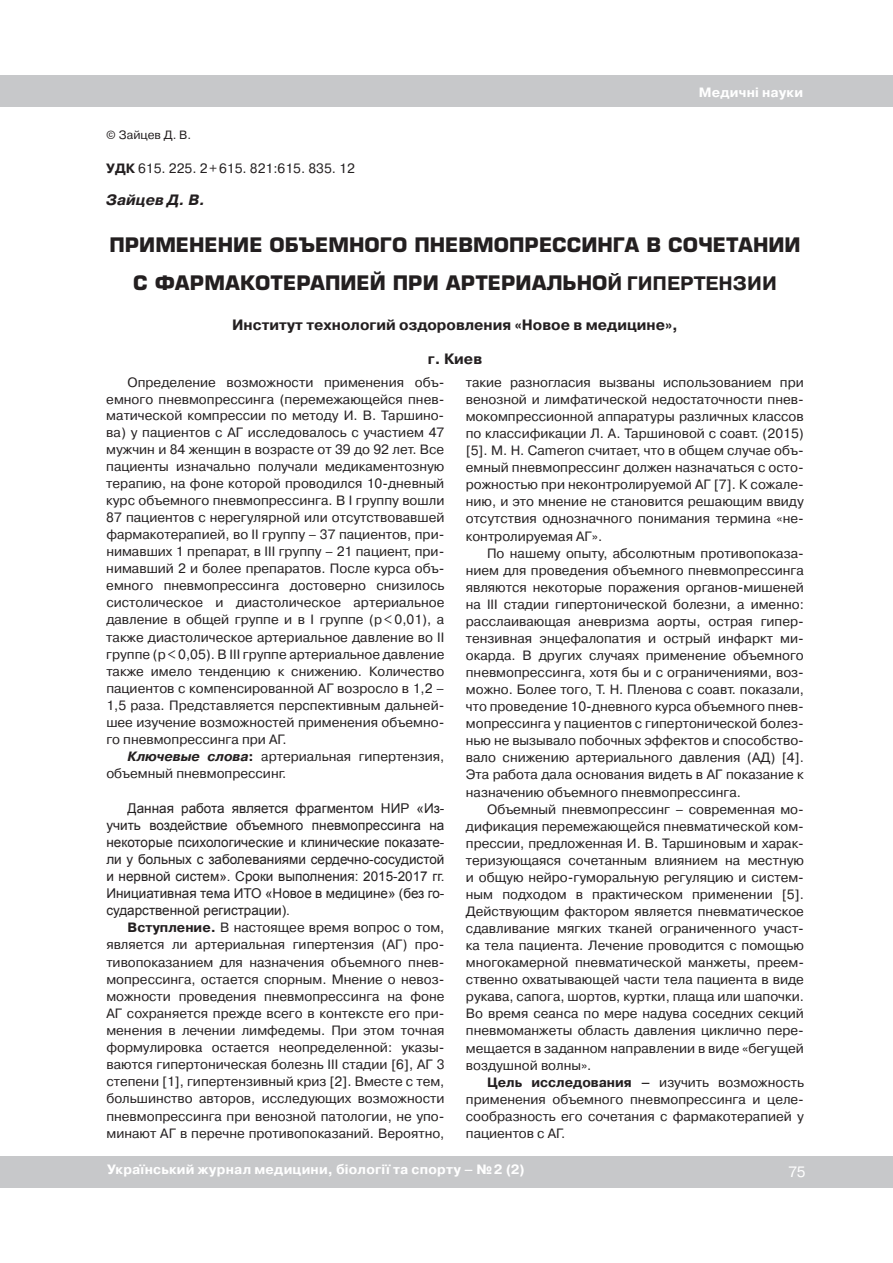
<style>
.page{position:relative;width:893px;height:1263px;background:#fff}
.page>*{position:absolute;margin:0;border:0;box-sizing:border-box;transform-origin:0 0}
.t1{font:700 19.5px/38.2px "Europe";color:#231f20;text-align:center}
.t2{font:700 15px "Pragmatica C";color:#231f20}
.t3{font:italic 700 15px "Pragmatica C";color:#231f20}
.t4{font:15px "Pragmatica C";color:#fff}
.t5{font:13.5px/17.1px "Pragmatica C";color:#231f20;text-align:justify}
.t6{font:13.5px/17.1px "Arial";color:#231f20;text-align:justify}
.t7{font:700 13.5px "Pragmatica C";letter-spacing:.015em;color:#fff}
.t8{font:12px "Pragmatica C";color:#231f20}
.s1{font-weight:700}
.s2{font-family:"Pragmatica C"}
.s3{font-weight:700;font-style:italic}
</style>
<div class="page">
<div style="left:0;top:1156px;width:893px;height:31px;background:#c7c8ca"></div>
<div style="left:0;top:76px;width:893px;height:31px;background:#c7c8ca"></div>
<p class="t7" style="left:699px;top:85px;width:106px">Медичні науки</p>
<p class="t8" style="left:106px;top:128px;width:86px">© Зайцев Д. В.</p>
<p class="t5" style="left:106px;top:160px;width:250px"><span class="s1">УДК</span> 615. 225. 2+615. 821:615. 835. 12</p>
<p class="t3" style="left:106px;top:191px;width:100px">Зайцев Д. В.</p>
<h1 class="t1" style="left:109px;top:225px;width:693px">ПРИМЕНЕНИЕ ОБЪЕМНОГО ПНЕВМОПРЕССИНГА В СОЧЕТАНИИ<br>С ФАРМАКОТЕРАПИЕЙ ПРИ АРТЕРИАЛЬНО<span class="s2">Й ГИПЕРТЕНЗИИ</span></h1>
<p class="t2" style="left:232px;top:317px;width:447px">Институт технологий оздоровления «Новое в медицине»,</p>
<p class="t2" style="left:428px;top:350px;width:56px">г. Киев</p>
<p class="t5" style="left:106px;top:374px;width:340px;text-indent:21px">Определение возможности применения объ&shy;емного пневмопрессинга (перемежающейся пнев&shy;матической компрессии по методу И. В. Таршино&shy;ва) у пациентов с АГ исследовалось с участием 47 мужчин и 84 женщин в возрасте от 39 до 92 лет. Все пациенты изначально получали медикаментозную терапию, на фоне которой проводился 10-дневный курс объемного пневмопрессинга. В I группу вошли 87 пациентов с нерегулярной или отсутствовавшей фармакотерапией, во II группу – 37 пациентов, при&shy;нимавших 1 препарат, в III группу – 21 пациент, при&shy;нимавший 2 и более препаратов. После курса объ&shy;емного пневмопрессинга достоверно снизилось систолическое и диастолическое артериальное давление в общей группе и в I группе (p&lt;0,01), а также диастолическое артериальное давление во II группе (p&lt;0,05). В III группе артериальное давление также имело тенденцию к снижению. Количество пациентов с компенсированной АГ возросло в 1,2 – 1,5 раза. Представляется перспективным дальней&shy;шее изучение возможностей применения объемно&shy;го пневмопрессинга при АГ.</p>
<p class="t5" style="left:106px;top:748px;width:340px;text-indent:21px"><span class="s3">Ключевые слова</span><span class="s1">:</span> артериальная гипертензия, объемный пневмопрессинг.</p>
<p class="t6" style="left:106px;top:799px;width:340px;text-indent:21px">Данная работа является фрагментом НИР «Из&shy;учить воздействие объемного пневмопрессинга на некоторые психологические и клинические показате&shy;ли у больных с заболеваниями сердечно-сосудистой и нервной систем». Сроки выполнения: 2015-2017 гг.<br>Инициативная тема ИТО «Новое в медицине» (без го&shy;сударственной регистрации).</p>
<p class="t5" style="left:106px;top:919px;width:340px;text-indent:21px"><span class="s1">Вступление.</span> В настоящее время вопрос о том, является ли артериальная гипертензия (АГ) про&shy;тивопоказанием для назначения объемного пнев&shy;мопрессинга, остается спорным. Мнение о невоз&shy;можности проведения пневмопрессинга на фоне АГ сохраняется прежде всего в контексте его при&shy;менения в лечении лимфедемы. При этом точная формулировка остается неопределенной: указы&shy;ваются гипертоническая болезнь III стадии [6], АГ 3 степени [1], гипертензивный криз [2]. Вместе с тем, большинство авторов, исследующих возможности пневмопрессинга при венозной патологии, не упо&shy;минают АГ в перечне противопоказаний. Вероятно,</p>
<p class="t5" style="left:466px;top:374px;width:340px">такие разногласия вызваны использованием при венозной и лимфатической недостаточности пнев&shy;мокомпрессионной аппаратуры различных классов по классификации Л. А. Таршиновой с соавт. (2015) [5]. M. H. Cameron считает, что в общем случае объ&shy;емный пневмопрессинг должен назначаться с осто&shy;рожностью при неконтролируемой АГ [7]. К сожале&shy;нию, и это мнение не становится решающим ввиду отсутствия однозначного понимания термина «не&shy;контролируемая АГ».</p>
<p class="t5" style="left:466px;top:544px;width:340px;text-indent:21px">По нашему опыту, абсолютным противопоказа&shy;нием для проведения объемного пневмопрессинга являются некоторые поражения органов-мишеней на III стадии гипертонической болезни, а именно: расслаивающая аневризма аорты, острая гипер&shy;тензивная энцефалопатия и острый инфаркт ми&shy;окарда. В других случаях применение объемного пневмопрессинга, хотя бы и с ограничениями, воз&shy;можно. Более того, Т. Н. Пленова с соавт. показали, что проведение 10-дневного курса объемного пнев&shy;мопрессинга у пациентов с гипертонической болез&shy;нью не вызывало побочных эффектов и способство&shy;вало снижению артериального давления (АД) [4].<br>Эта работа дала основания видеть в АГ показание к назначению объемного пневмопрессинга.</p>
<p class="t5" style="left:466px;top:800px;width:340px;text-align:left;text-indent:21px">Объемный пневмопрессинг – современная мо&shy;дификация перемежающейся пневматической ком&shy;прессии, предложенная И. В. Таршиновым и харак&shy;теризующаяся сочетанным влиянием на местную и общую нейро-гуморальную регуляцию и систем&shy;ным подходом в практическом применении [5].<br>Действующим фактором является пневматическое сдавливание мягких тканей ограниченного участ&shy;ка тела пациента. Лечение проводится с помощью многокамерной пневматической манжеты, преем&shy;ственно охватывающей части тела пациента в виде рукава, сапога, шортов, куртки, плаща или шапочки.<br>Во время сеанса по мере надува соседних секций пневмоманжеты область давления циклично пере&shy;мещается в заданном направлении в виде «бегущей воздушной волны».</p>
<p class="t5" style="left:466px;top:1073px;width:340px;text-indent:21px"><span class="s1">Цель исследования –</span> изучить возможность применения объемного пневмопрессинга и целе&shy;сообразность его сочетания с фармакотерапией у пациентов с АГ.</p>
<p class="t7" style="left:107px;top:1162px;width:419px">Український журнал медицини, біології та спорту – №2 (2)</p>
<p class="t4" style="left:788px;top:1163px;width:19px">75</p>
</div>
